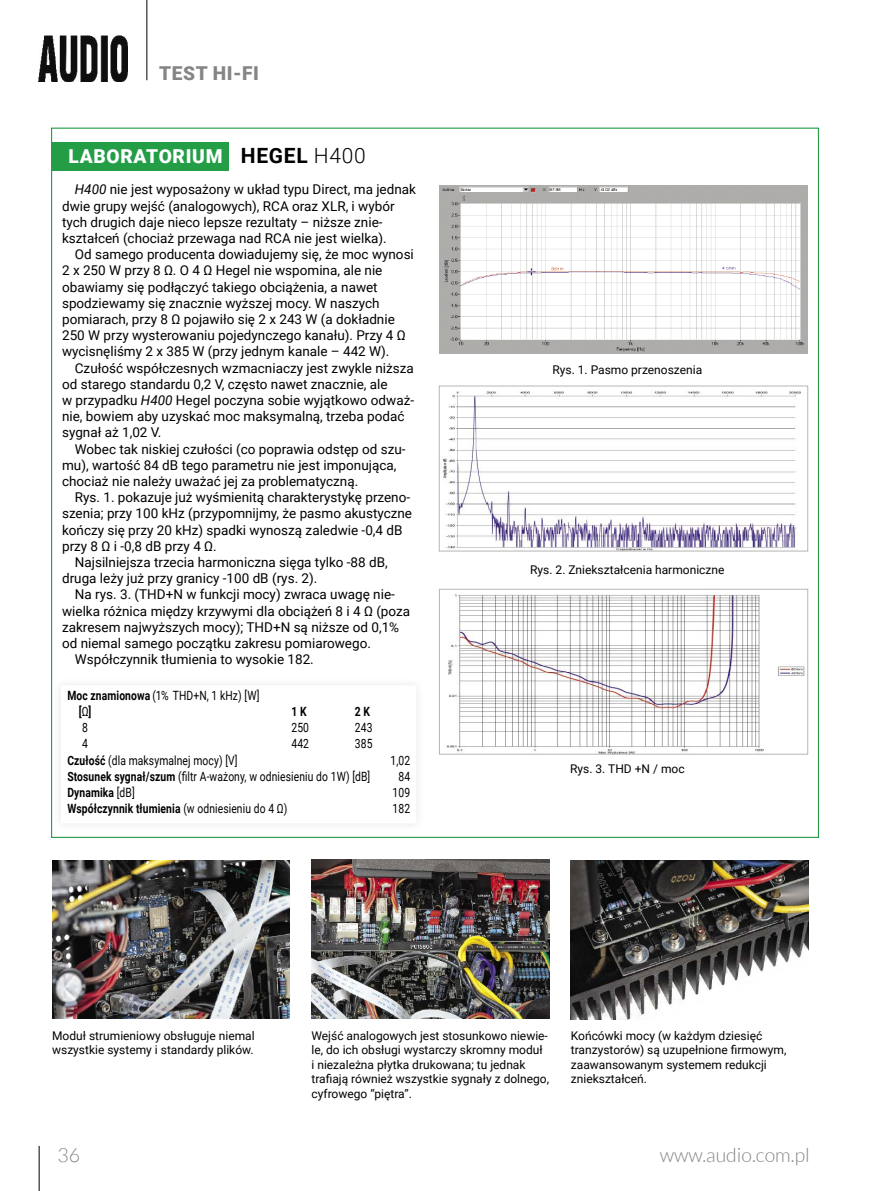
<style>
.page{position:relative;width:893px;height:1191px;background:#fff}
.page>*{position:absolute;margin:0;border:0;box-sizing:border-box;transform-origin:0 0}
.t1{font:300 19.5px "Lato";color:#858585}
.t2{font:900 19.2px "Roboto";letter-spacing:.035em;color:#fff}
.t3{font:900 19.2px "Roboto";letter-spacing:.035em;color:#858585}
.t4{font:13.5px/16.2px "Roboto";color:#000}
.t5{font:12.75px/16.2px "Roboto";letter-spacing:.01em;color:#000;scale:.81 1}
.t6{font:700 12.75px "Roboto";letter-spacing:.01em;color:#000;scale:.81 1}
.t7{font:12px/14.4px "Roboto";color:#000}
.s1{font-weight:700;font-size:21px;color:#000}
.s2{font-weight:300;font-size:21px;color:#000}
.s3{font-style:italic}
.s4{font-weight:700}
.s5{font-weight:400}
</style>
<div class="page">
<hr style="left:147px;top:0;width:1px;height:80px;background:#000">
<img style="left:39px;top:35px;width:89px;height:46px">
<hr style="left:39px;top:1145px;width:1px;height:46px;background:#000">
<img style="left:442px;top:391px;width:359px;height:158px">
<div style="left:439px;top:386px;width:369px;height:165px;border:1px solid #b6b6b6"></div>
<div style="left:52px;top:142px;width:177px;height:28px;background:#239e46"></div>
<div style="left:52px;top:676px;width:373px;height:156px;background:#fafafa"></div>
<div style="left:62px;top:686px;width:353px;height:136px;background:#fff"></div>
<img style="left:446px;top:593px;width:359px;height:159px">
<div style="left:439px;top:589px;width:369px;height:165px;border:1px solid #b6b6b6"></div>
<img style="left:439px;top:186px;width:369px;height:167px">
<img style="left:53px;top:860px;width:237px;height:158px">
<img style="left:311px;top:860px;width:239px;height:158px">
<img style="left:570px;top:860px;width:238px;height:159px">
<h2 class="t3" style="left:159px;top:60px;width:101px">TEST HI-FI</h2>
<h2 class="t2" style="left:69px;top:143px;width:299px">LABORATORIUM <span class="s1">HEGEL</span> <span class="s2">H400</span></h2>
<p class="t4" style="left:62px;top:181px;width:355px;text-indent:13px"><span class="s3">H400</span> nie jest wyposażony w układ typu Direct, ma jednak dwie grupy wejść (analogowych), RCA oraz XLR, i wybór tych drugich daje nieco lepsze rezultaty – niższe znie&shy;kształceń (chociaż przewaga nad RCA nie jest wielka).</p>
<p class="t4" style="left:62px;top:246px;width:353px;text-indent:13px">Od samego producenta dowiadujemy się, że moc wynosi 2 x 250 W przy 8 Ω. O 4 Ω Hegel nie wspomina, ale nie obawiamy się podłączyć takiego obciążenia, a nawet spodziewamy się znacznie wyższej mocy. W naszych pomiarach, przy 8 Ω pojawiło się 2 x 243 W (a dokładnie 250 W przy wysterowaniu pojedynczego kanału). Przy 4 Ω wycisnęliśmy 2 x 385 W (przy jednym kanale – 442 W).</p>
<p class="t4" style="left:62px;top:359px;width:353px;text-indent:13px">Czułość współczesnych wzmacniaczy jest zwykle niższa od starego standardu 0,2 V, często nawet znacznie, ale<br>w przypadku <span class="s3">H400</span> Hegel poczyna sobie wyjątkowo odważ&shy;nie, bowiem aby uzyskać moc maksymalną, trzeba podać sygnał aż 1,02 V.</p>
<p class="t4" style="left:62px;top:440px;width:345px;text-indent:13px">Wobec tak niskiej czułości (co poprawia odstęp od szu&shy;mu), wartość 84 dB tego parametru nie jest imponująca, chociaż nie należy uważać jej za problematyczną.</p>
<p class="t4" style="left:75px;top:489px;width:337px">Rys. 1. pokazuje już wyśmienitą charakterystykę przeno-</p>
<p class="t4" style="left:62px;top:505px;width:351px">szenia; przy 100 kHz (przypomnijmy, że pasmo akustyczne</p>
<p class="t4" style="left:62px;top:521px;width:342px">kończy się przy 20 kHz) spadki wynoszą zaledwie -0,4 dB</p>
<p class="t4" style="left:62px;top:537px;width:156px">przy 8 Ω i -0,8 dB przy 4 Ω.</p>
<p class="t4" style="left:75px;top:553px;width:314px">Najsilniejsza trzecia harmoniczna sięga tylko -88 dB,</p>
<p class="t4" style="left:62px;top:570px;width:257px">druga leży już przy granicy -100 dB (rys. 2).</p>
<p class="t4" style="left:75px;top:586px;width:322px">Na rys. 3. (THD+N w funkcji mocy) zwraca uwagę nie-</p>
<p class="t4" style="left:62px;top:602px;width:350px">wielka różnica między krzywymi dla obciążeń 8 i 4 Ω (poza</p>
<p class="t4" style="left:62px;top:618px;width:339px">zakresem najwyższych mocy); THD+N są niższe od 0,1%</p>
<p class="t4" style="left:62px;top:634px;width:310px">od niemal samego początku zakresu pomiarowego.</p>
<p class="t4" style="left:75px;top:651px;width:240px">Współczynnik tłumienia to wysokie 182.</p>
<p class="t5" style="left:79px;top:686px;width:225px;text-indent:-11px"><span class="s4">Moc znamionowa</span> (1% THD+N, 1 kHz) [W] <span class="s4">[</span>Ω<span class="s4">]</span></p>
<p class="t6" style="left:291px;top:702px;width:20px">1 K</p>
<p class="t6" style="left:355px;top:702px;width:20px">2 K</p>
<p class="t5" style="left:82px;top:719px;width:9px">8</p>
<p class="t5" style="left:291px;top:719px;width:23px">250</p>
<p class="t5" style="left:355px;top:719px;width:23px">243</p>
<p class="t5" style="left:82px;top:735px;width:9px">4</p>
<p class="t5" style="left:291px;top:735px;width:23px">442</p>
<p class="t5" style="left:355px;top:735px;width:23px">385</p>
<p class="t5" style="left:67px;top:751px;width:212px"><span class="s4">Czu-łość</span> (dla maksymalnej mocy) [V]</p>
<p class="t5" style="left:390px;top:751px;width:26px">1,02</p>
<p class="t5" style="left:67px;top:767px;width:376px"><span class="s4">Sto-su-nek syg-nał/szum</span> (filtr A-ważony, w odniesieniu do 1W) [dB]</p>
<p class="t5" style="left:398px;top:767px;width:16px">84</p>
<p class="t6" style="left:67px;top:783px;width:85px">Dynamika <span class="s5">[dB]</span></p>
<p class="t5" style="left:393px;top:784px;width:23px">109</p>
<p class="t6" style="left:67px;top:799px;width:273px">Współ-czynnik tłu-mie-nia <span class="s5">(w odniesieniu do 4 Ω)</span></p>
<p class="t5" style="left:393px;top:800px;width:23px">182</p>
<p class="t7" style="left:552px;top:362px;width:151px">Rys. 1. Pasmo przenoszenia</p>
<p class="t7" style="left:530px;top:562px;width:196px">Rys. 2. Zniekształcenia harmoniczne</p>
<p class="t7" style="left:570px;top:761px;width:116px">Rys. 3. THD +N / moc</p>
<p class="t7" style="left:52px;top:1028px;width:204px">Moduł strumieniowy obsługuje niemal wszystkie systemy i standardy plików.</p>
<p class="t7" style="left:311px;top:1028px;width:239px">Wejść analogowych jest stosunkowo niewie&shy;le, do ich obsługi wystarczy skromny moduł<br>i niezależna płytka drukowana; tu jednak trafiają również wszystkie sygnały z dolnego, cyfrowego “piętra”.</p>
<p class="t7" style="left:571px;top:1028px;width:217px">Końcówki mocy (w każdym dziesięć tranzystorów) są uzupełnione firmowym, zaawansowanym systemem redukcji zniekształceń.</p>
<h1 class="t1" style="left:57px;top:1144px;width:24px">36</h1>
<h1 class="t1" style="left:660px;top:1144px;width:151px">www.audio.com.pl</h1>
</div>
